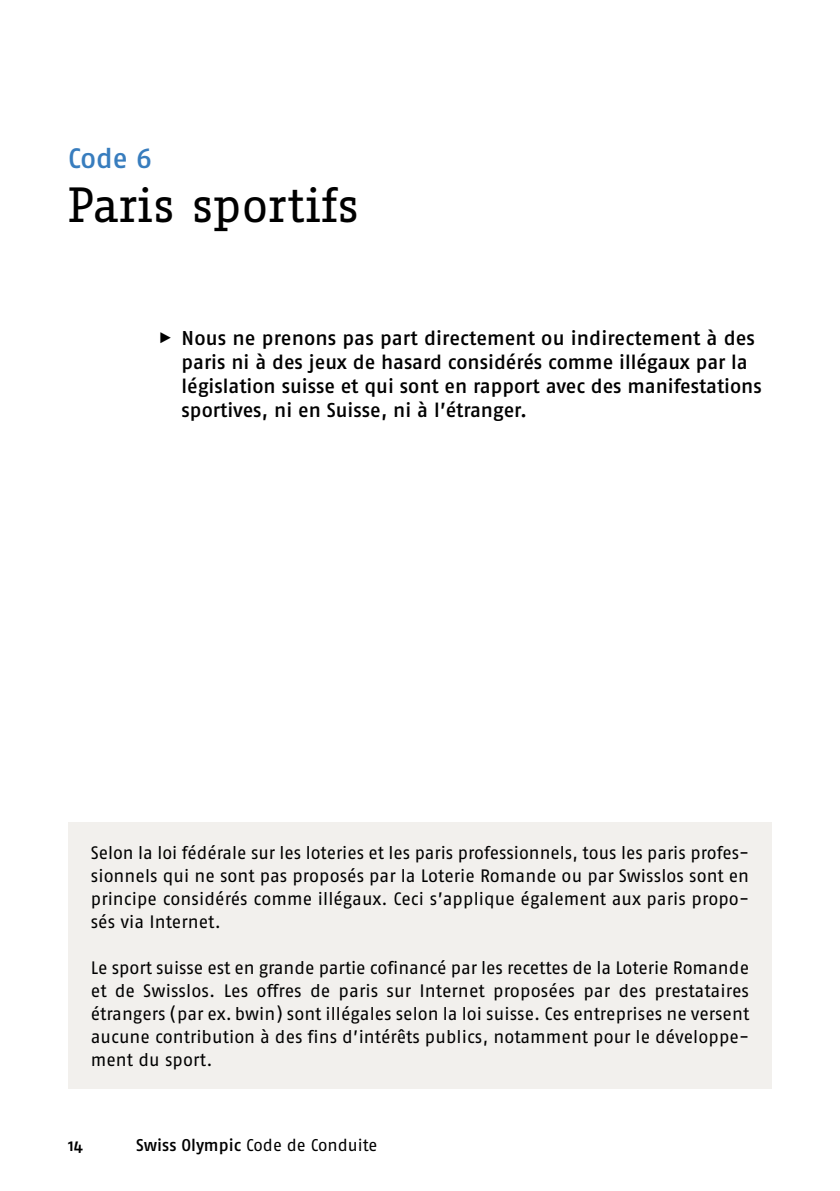
<style>
.page{position:relative;width:840px;height:1191px;background:#fff}
.page>*{position:absolute;margin:0;border:0;box-sizing:border-box;transform-origin:0 0}
.t1{font:48px "Fago Office Serif";color:#000}
.t2{font:500 28px "Fago Pro";color:#387dbe}
.t3{font:500 20px/24px "Fago Pro";color:#000}
.t4{font:18px/23px "Fago Pro";letter-spacing:.005em;color:#000;text-align:justify}
.t5{font:17px "Fago Pro";color:#000}
.t6{font:500 17px "Fago Pro";color:#000}
.s1{font-weight:500}
</style>
<div class="page">
<div style="left:68px;top:821px;width:703px;height:267px;background:#f2f0ed"></div>
<h2 class="t2" style="left:68px;top:142px;width:85px">Code 6</h2>
<h1 class="t1" style="left:68px;top:179px;width:292px">Paris sportifs</h1>
<p class="t3" style="left:181px;top:326px;width:581px;text-indent:-23px">▶ Nous ne prenons pas part directement ou indirectement à des paris ni à des jeux de hasard considérés comme illégaux par la législation suisse et qui sont en rapport avec des manifestations sportives, ni en Suisse, ni à l’étranger.</p>
<p class="t4" style="left:91px;top:841px;width:659px">Selon la loi fédérale sur les loteries et les paris professionnels, tous les paris profes&shy;sionnels qui ne sont pas proposés par la Loterie Romande ou par Swisslos sont en principe considérés comme illégaux. Ceci s’applique également aux paris propo&shy;sés via Internet.</p>
<p class="t4" style="left:91px;top:956px;width:659px">Le sport suisse est en grande partie cofinancé par les recettes de la Loterie Romande et de Swisslos. Les offres de paris sur Internet proposées par des prestataires étrangers ( par ex. bwin ) sont illégales selon la loi suisse. Ces entreprises ne versent aucune contribution à des fins d’intérêts publics, notamment pour le développe&shy;ment du sport.</p>
<p class="t6" style="left:68px;top:1135px;width:17px">14</p>
<p class="t5" style="left:136px;top:1135px;width:243px"><span class="s1">Swiss Olympic</span> Code de Conduite</p>
</div>
